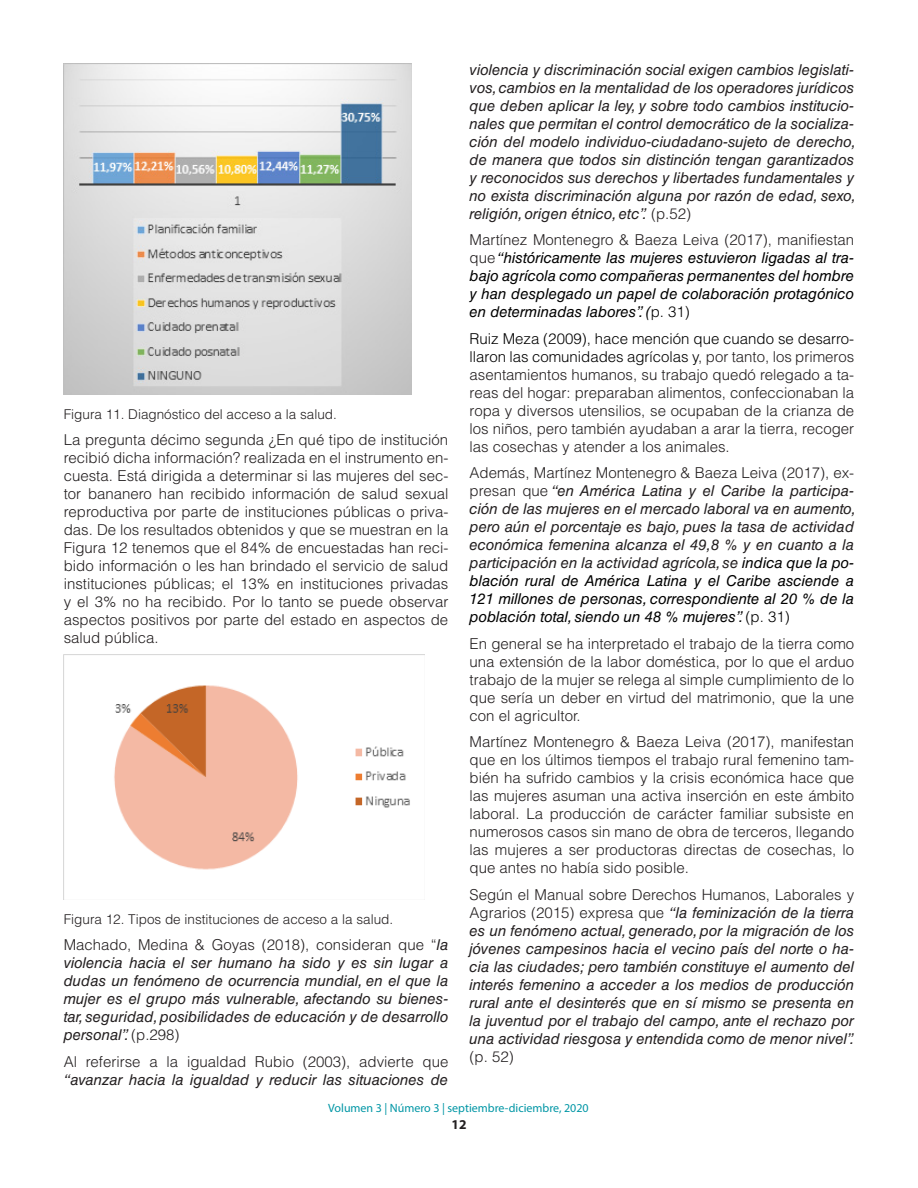
<style>
.page{position:relative;width:918px;height:1188px;background:#fff}
.page>*{position:absolute;margin:0;border:0;box-sizing:border-box;transform-origin:0 0}
.TEXTO{font:italic 15px/18px "Helvetica LT Std";color:#231f20}
.TEXTO-2{font:300 15px/18px "Helvetica LT Std";color:#231f20;text-align:justify}
.TEXTO-3{font:italic 15px/18px "Helvetica LT Std";color:#000;text-align:justify}
.pie_de_foto{font:300 13.5px "Helvetica LT Std";color:#231f20}
.t1{font:700 13.5px "Myriad Pro";color:#231f20}
.t2{font:12px "Myriad Pro";color:#0096a5}
.s1{font-weight:300;font-style:normal}
.s2{font-weight:300;font-style:normal;color:#231f20}
.s3{color:#000}
.s4{font-weight:300;font-style:normal;color:#000}
</style>
<div class="page">
<img style="left:64px;top:64px;width:348px;height:330px">
<img style="left:114px;top:685px;width:296px;height:185px">
<p class="pie_de_foto" style="left:64px;top:406px;width:275px">Figura 11. Diagnóstico del acceso a la salud.</p>
<p class="TEXTO-2" style="left:64px;top:431px;width:386px">La pregunta décimo segunda ¿En qué tipo de institución recibió dicha información? realizada en el instrumento en&shy;cuesta. Está dirigida a determinar si las mujeres del sec&shy;tor bananero han recibido información de salud sexual reproductiva por parte de instituciones públicas o priva&shy;das. De los resultados obtenidos y que se muestran en la Figura 12 tenemos que el 84% de encuestadas han reci&shy;bido información o les han brindado el servicio de salud instituciones públicas; el 13% en instituciones privadas y el 3% no ha recibido. Por lo tanto se puede observar aspectos positivos por parte del estado en aspectos de salud pública.</p>
<p class="pie_de_foto" style="left:64px;top:911px;width:331px">Figura 12. Tipos de instituciones de acceso a la salud.</p>
<p class="TEXTO" style="left:64px;top:936px;width:386px;text-align:justify"><span class="s1">Machado, Medina &amp; Goyas (2018), consideran que “</span>la violencia hacia el ser humano ha sido y es sin lugar a dudas un fenómeno de ocurrencia mundial, en el que la mujer es el grupo más vulnerable, afectando su bienes&shy;tar, seguridad, posibilidades de educación y de desarrollo personal”. <span class="s1">(p.298)</span></p>
<p class="TEXTO" style="left:64px;top:1052px;width:386px"><span class="s1">Al referirse a la igualdad Rubio (2003), advierte que </span>“avanzar hacia la igualdad y reducir las situaciones de</p>
<p class="TEXTO" style="left:470px;top:60px;width:388px">violencia y discriminación social exigen cambios legislati&shy;vos, cambios en la mentalidad de los operadores jurídicos que deben aplicar la ley, y sobre todo cambios institucio&shy;nales que permitan el control democrático de la socializa&shy;ción del modelo individuo-ciudadano-sujeto de derecho, de manera que todos sin distinción tengan garantizados y reconocidos sus derechos y libertades fundamentales y no exista discriminación alguna por razón de edad, sexo, religión, origen étnico, etc”. <span class="s1">(p.52)</span></p>
<p class="TEXTO-3" style="left:470px;top:231px;width:386px"><span class="s2">Martínez Montenegro &amp; Baeza Leiva (2017), manifiestan que</span>“históricamente las mujeres estuvieron ligadas al tra&shy;bajo agrícola como compañeras permanentes del hombre y han desplegado un papel de colaboración protagónico en determinadas labores”. (<span class="s1">p. 31)</span></p>
<p class="TEXTO-2" style="left:470px;top:329px;width:386px"><span class="s3">Ruiz Meza (2009), hace mención que cuando se desarro&shy;llaron las comunidades agrícolas y</span>, por tanto, los primeros asentamientos humanos, su trabajo quedó relegado a ta&shy;reas del hogar: preparaban alimentos, confeccionaban la ropa y diversos utensilios, se ocupaban de la crianza de los niños, pero también ayudaban a arar la tierra, recoger las cosechas y atender a los animales.</p>
<p class="TEXTO" style="left:470px;top:464px;width:388px"><span class="s1">Además, Martínez Montenegro &amp; Baeza Leiva (2017), ex&shy;presan que</span> “en América Latina y el Caribe la participa&shy;ción de las mujeres en el mercado laboral va en aumento, pero aún el porcentaje es bajo, pues la tasa de actividad económica femenina alcanza el 49,8 % y en cuanto a la participación en la actividad agrícola, se <span class="s3">indica que la po&shy;blación rural de América Latina y el Caribe asciende a 121 millones de personas, correspondiente al 20 % de la población total, siendo un 48 % mujeres”.</span> <span class="s4">(p. 31)</span></p>
<p class="TEXTO-2" style="left:470px;top:634px;width:386px">En general se ha interpretado el trabajo de la tierra como una extensión de la labor doméstica, por lo que el arduo trabajo de la mujer se relega al simple cumplimiento de lo que sería un deber en virtud del matrimonio, que la une con el agricultor.</p>
<p class="TEXTO-2" style="left:470px;top:733px;width:386px">Martínez Montenegro &amp; Baeza Leiva (2017), manifestan que en los últimos tiempos el trabajo rural femenino tam&shy;bién ha sufrido cambios y la crisis económica hace que las mujeres asuman una activa inserción en este ámbito laboral. La producción de carácter familiar subsiste en numerosos casos sin mano de obra de terceros, llegando las mujeres a ser productoras directas de cosechas, lo que antes no había sido posible.</p>
<p class="TEXTO" style="left:470px;top:885px;width:386px;text-align:justify"><span class="s1">Según el Manual sobre Derechos Humanos, Laborales y Agrarios (2015) expresa que</span> “la feminización de la tierra es un fenómeno actual, generado, por la migración de los jóvenes campesinos hacia el vecino país del norte o ha&shy;cia las ciudades; pero también constituye el aumento del interés femenino a acceder a los medios de producción rural ante el desinterés que en sí mismo se presenta en la juventud por el trabajo del campo, ante el rechazo por una actividad riesgosa y entendida como de menor nivel”. <span class="s1">(p. 52)</span></p>
<p class="t2" style="left:328px;top:1101px;width:262px">Volumen 3 | Número 3 | septiembre-diciembre, 2020</p>
<p class="t1" style="left:452px;top:1116px;width:16px">12</p>
</div>
